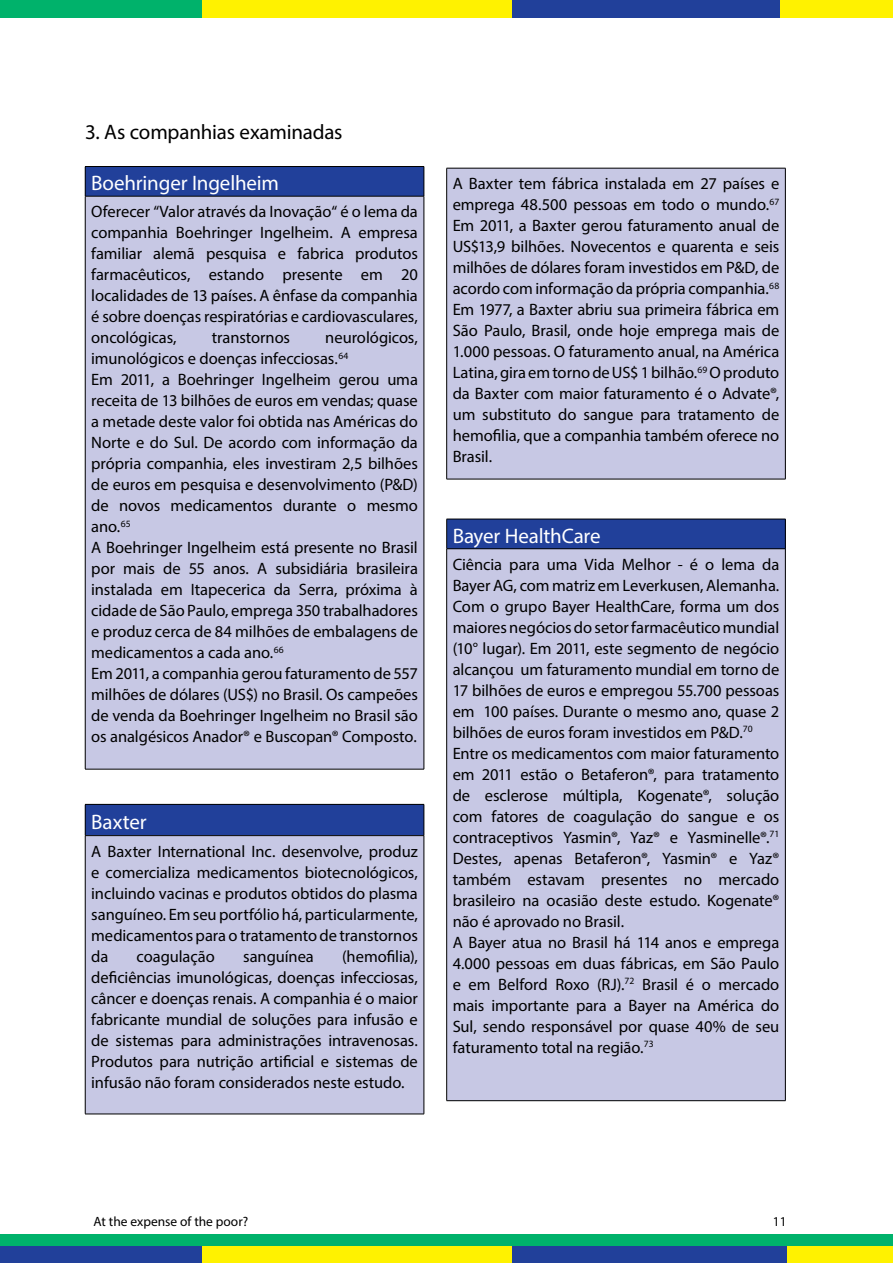
<style>
.page{position:relative;width:893px;height:1263px;background:#fff}
.page>*{position:absolute;margin:0;border:0;box-sizing:border-box;transform-origin:0 0}
.t1{font:21px "Myriad Pro";letter-spacing:-.005em;color:#fff}
.t2{font:21px "Myriad Pro";letter-spacing:-.01em;color:#000}
.t3{font:16.5px/21px "Myriad Pro";letter-spacing:-.005em;color:#000;text-align:justify}
.t4{font:13.5px "Myriad Pro";color:#000}
</style>
<div class="page">
<div style="left:0;top:1234px;width:893px;height:29px;background:#00b26b"></div>
<div style="left:635px;top:1246px;width:258px;height:17px;background:#fff200"></div>
<div style="left:502px;top:1246px;width:285px;height:17px;background:#21409a"></div>
<div style="left:51px;top:1246px;width:461px;height:17px;background:#fff200"></div>
<div style="left:0;top:1246px;width:201px;height:17px;background:#21409a"></div>
<div style="left:635px;top:0;width:258px;height:17px;background:#fff200"></div>
<div style="left:495px;top:0;width:285px;height:17px;background:#21409a"></div>
<div style="left:51px;top:0;width:461px;height:17px;background:#fff200"></div>
<div style="left:0;top:0;width:201px;height:17px;background:#00b26b"></div>
<div style="left:85px;top:166px;width:339px;height:30px;background:#21409a"></div>
<div style="left:85px;top:196px;width:339px;height:573px;background:#c7c8e4"></div>
<hr style="left:85px;top:166px;width:339px;height:1px;background:#000">
<svg style="left:85px;top:167px;width:1px;height:29px"></svg>
<svg style="left:424px;top:167px;width:1px;height:29px"></svg>
<hr style="left:85px;top:196px;width:339px;height:1px;background:#000">
<hr style="left:85px;top:196px;width:1px;height:573px;background:#000">
<hr style="left:424px;top:196px;width:1px;height:573px;background:#000">
<hr style="left:85px;top:769px;width:339px;height:1px;background:#000">
<div style="left:85px;top:804px;width:339px;height:32px;background:#21409a"></div>
<div style="left:85px;top:836px;width:339px;height:278px;background:#c7c8e4"></div>
<hr style="left:85px;top:804px;width:339px;height:1px;background:#000">
<hr style="left:85px;top:804px;width:1px;height:31px;background:#000">
<hr style="left:424px;top:804px;width:1px;height:31px;background:#000">
<hr style="left:85px;top:835px;width:339px;height:1px;background:#000">
<hr style="left:85px;top:836px;width:1px;height:278px;background:#000">
<hr style="left:424px;top:836px;width:1px;height:278px;background:#000">
<hr style="left:85px;top:1114px;width:339px;height:1px;background:#000">
<div style="left:447px;top:168px;width:338px;height:311px;background:#c7c8e4"></div>
<hr style="left:446px;top:168px;width:339px;height:1px;background:#000">
<hr style="left:446px;top:168px;width:1px;height:311px;background:#000">
<hr style="left:785px;top:168px;width:1px;height:311px;background:#000">
<hr style="left:446px;top:479px;width:339px;height:1px;background:#000">
<div style="left:447px;top:519px;width:338px;height:30px;background:#21409a"></div>
<div style="left:447px;top:549px;width:338px;height:552px;background:#c7c8e4"></div>
<hr style="left:446px;top:519px;width:339px;height:1px;background:#000">
<svg style="left:446px;top:519px;width:1px;height:29px"></svg>
<svg style="left:785px;top:519px;width:1px;height:29px"></svg>
<hr style="left:446px;top:548px;width:339px;height:1px;background:#000">
<hr style="left:446px;top:549px;width:1px;height:551px;background:#000">
<hr style="left:785px;top:549px;width:1px;height:551px;background:#000">
<hr style="left:446px;top:1100px;width:339px;height:1px;background:#000">
<p class="t2" style="left:85px;top:119px;width:259px">3. As companhias examinadas</p>
<p class="t1" style="left:91px;top:170px;width:189px">Boehringer Ingelheim</p>
<p class="t3" style="left:91px;top:201px;width:328px">Oferecer “Valor através da Inovação“ é o lema da companhia Boehringer Ingelheim. A empresa familiar alemã pesquisa e fabrica produtos farmacêuticos, estando presente em 20 localidades de 13 países. A ênfase da companhia é sobre doenças respiratórias e cardiovasculares, oncológicas,</p>
<p class="t3" style="left:91px;top:327px;width:328px;text-align:left;text-indent:234px">neurológicos, imunológicos e doenças infecciosas.<sup>64<br></sup>Em 2011, a Boehringer Ingelheim gerou uma receita de 13 bilhões de euros em vendas; quase a metade deste valor foi obtida nas Américas do Norte e do Sul. De acordo com informação da própria companhia, eles investiram 2,5 bilhões de euros em pesquisa e desenvolvimento (P&amp;D) de novos medicamentos durante o mesmo ano.<sup>65<br></sup>A Boehringer Ingelheim está presente no Brasil por mais de 55 anos. A subsidiária brasileira instalada em Itapecerica da Serra, próxima à cidade de São Paulo, emprega 350 trabalhadores e produz cerca de 84 milhões de embalagens de medicamentos a cada ano.<sup>66<br></sup>Em 2011, a companhia gerou faturamento de 557 milhões de dólares (US$) no Brasil. Os campeões de venda da Boehringer Ingelheim no Brasil são os analgésicos Anador® e Buscopan® Composto.</p>
<p class="t3" style="left:212px;top:327px;width:80px">transtornos</p>
<p class="t1" style="left:91px;top:809px;width:57px">Baxter</p>
<p class="t3" style="left:91px;top:840px;width:328px">A Baxter International Inc. desenvolve, produz e comercializa medicamentos biotecnológicos, incluindo vacinas e produtos obtidos do plasma sanguíneo. Em seu portfólio há, particularmente, medicamentos para o tratamento de transtornos da</p>
<p class="t3" style="left:91px;top:945px;width:328px;text-indent:251px">(hemofilia), deficiências imunológicas, doenças infecciosas, câncer e doenças renais. A companhia é o maior fabricante mundial de soluções para infusão e de sistemas para administrações intravenosas.<br>Produtos para nutrição artificial e sistemas de infusão não foram considerados neste estudo.</p>
<p class="t3" style="left:137px;top:945px;width:80px">coagulação</p>
<p class="t3" style="left:243px;top:945px;width:72px">sanguínea</p>
<p class="t3" style="left:453px;top:173px;width:328px">A Baxter tem fábrica instalada em 27 países e emprega 48.500 pessoas em todo o mundo.<sup>67<br></sup>Em 2011, a Baxter gerou faturamento anual de US$13,9 bilhões. Novecentos e quarenta e seis milhões de dólares foram investidos em P&amp;D, de acordo com informação da própria companhia.<sup>68<br></sup>Em 1977, a Baxter abriu sua primeira fábrica em São Paulo, Brasil, onde hoje emprega mais de 1.000 pessoas. O faturamento anual, na América Latina, gira em torno de US$ 1 bilhão.<sup>69</sup> O produto da Baxter com maior faturamento é o Advate®, um substituto do sangue para tratamento de hemofilia, que a companhia também oferece no Brasil.</p>
<p class="t1" style="left:453px;top:523px;width:150px">Bayer HealthCare</p>
<p class="t3" style="left:453px;top:553px;width:328px;text-align:left">Ciência para uma Vida Melhor - é o lema da Bayer AG, com matriz em Leverkusen, Alemanha.<br>Com o grupo Bayer HealthCare, forma um dos maiores negócios do setor farmacêutico mundial (10° lugar). Em 2011, este segmento de negócio alcançou um faturamento mundial em torno de 17 bilhões de euros e empregou 55.700 pessoas em 100 países. Durante o mesmo ano, quase 2 bilhões de euros foram investidos em P&amp;D.<sup>70<br></sup>Entre os medicamentos com maior faturamento em 2011 estão o Betaferon®, para tratamento de esclerose múltipla, Kogenate®, solução com fatores de coagulação do sangue e os contraceptivos Yasmin®, Yaz® e Yasminelle®.<sup>71<br></sup>Destes, apenas Betaferon®, Yasmin® e Yaz® também estavam presentes no mercado brasileiro na ocasião deste estudo. Kogenate® não é aprovado no Brasil.<br>A Bayer atua no Brasil há 114 anos e emprega 4.000 pessoas em duas fábricas, em São Paulo e em Belford Roxo (RJ).<sup>72</sup> Brasil é o mercado mais importante para a Bayer na América do Sul, sendo responsável por quase 40% de seu faturamento total na região.<sup>73</sup></p>
<p class="t4" style="left:94px;top:1213px;width:156px">At the expense of the poor?</p>
<p class="t4" style="left:773px;top:1213px;width:15px">11</p>
</div>
